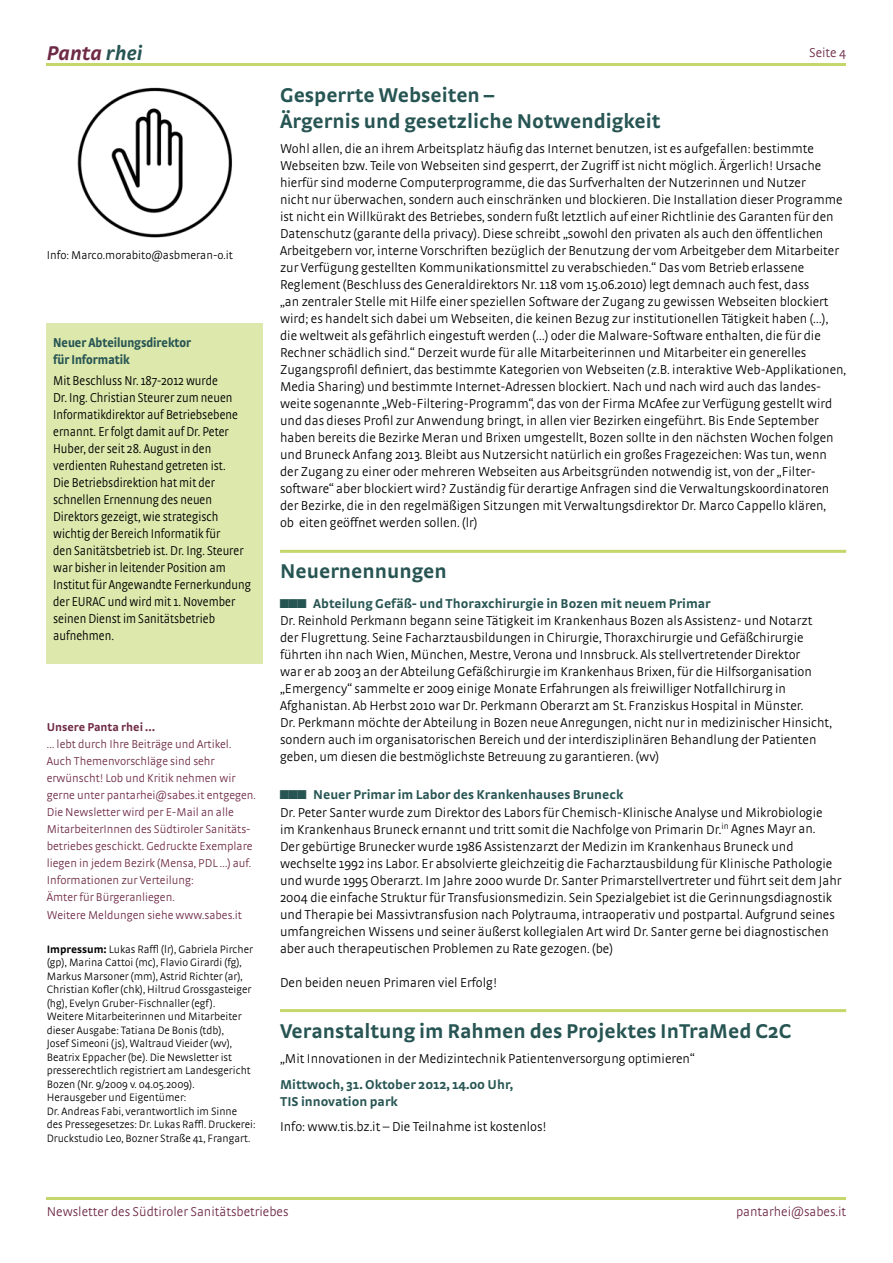
<style>
.page{position:relative;width:893px;height:1263px;background:#fff}
.page>*{position:absolute;margin:0;border:0;box-sizing:border-box;transform-origin:0 0}
.t1{font:700 21px/25.5px "Strada OT";color:#275553}
.t2{font:italic 700 21px "Strada OT";color:#6e2a45}
.t3{font:300 13.5px/17px "Strada OT";color:#000}
.t4{font:300 condensed 13.5px/17px "Strada OT";color:#000}
.t5{font:700 13.5px/17px "Strada OT";color:#275553}
.t6{font:300 13.5px "Strada OT";color:#6e2a45}
.t7{font:700 condensed 13.5px/17px "Strada OT";letter-spacing:-.005em;color:#275553}
.t8{font:300 12px/17px "Strada OT";color:#6e2a45}
.t9{font:300 12px "Strada OT";color:#000}
.t10{font:700 12px "Strada OT";color:#6e2a45}
.t11{font:300 11.25px/13.5px "Strada OT";color:#000}
.s1{color:#275553}
.s2{font-weight:700}
</style>
<div class="page">
<div style="left:47px;top:323px;width:216px;height:340px;background:#dde8ac"></div>
<img style="left:77px;top:87px;width:155px;height:151px">
<hr style="left:47px;top:1197px;width:799px;height:2px;background:#c5d76a">
<hr style="left:47px;top:64px;width:799px;height:2px;background:#c5d76a">
<hr style="left:280px;top:550px;width:566px;height:3px;background:#c5d76a">
<hr style="left:280px;top:1009px;width:566px;height:3px;background:#c5d76a">
<h1 class="t2" style="left:47px;top:40px;width:97px">Panta <span class="s1">rhei</span></h1>
<p class="t6" style="left:809px;top:45px;width:39px">Seite 4</p>
<h1 class="t1" style="left:280px;top:82px;width:382px">Gesperrte Webseiten –<br>Ärgernis und gesetzliche Notwendigkeit</h1>
<p class="t3" style="left:280px;top:140px;width:568px">Wohl allen, die an ihrem Arbeitsplatz häufig das Internet benutzen, ist es aufgefallen: bestimmte Webseiten bzw. Teile von Webseiten sind gesperrt, der Zugriff ist nicht möglich. Ärgerlich! Ursache hierfür sind moderne Computerprogramme, die das Surfverhalten der Nutzerinnen und Nutzer<br>nicht nur überwachen, sondern auch einschränken und blockieren. Die Installation dieser Programme ist nicht ein Willkürakt des Betriebes, sondern fußt letztlich auf einer Richtlinie des Garanten für den Datenschutz (garante della privacy). Diese schreibt „sowohl den privaten als auch den öffentlichen Arbeitgebern vor, interne Vorschriften bezüglich der Benutzung der vom Arbeitgeber dem Mitarbeiter zur Verfügung gestellten Kommunikationsmittel zu verabschieden.“ Das vom Betrieb erlassene Reglement (Beschluss des Generaldirektors Nr. 118 vom 15.06.2010) legt demnach auch fest, dass<br>„an zentraler Stelle mit Hilfe einer speziellen Software der Zugang zu gewissen Webseiten blockiert wird; es handelt sich dabei um Webseiten, die keinen Bezug zur institutionellen Tätigkeit haben (…), die weltweit als gefährlich eingestuft werden (…) oder die Malware-Software enthalten, die für die Rechner schädlich sind.“ Derzeit wurde für alle Mitarbeiterinnen und Mitarbeiter ein generelles Zugangsprofil definiert, das bestimmte Kategorien von Webseiten (z.B. interaktive Web-Applikationen, Media Sharing) und bestimmte Internet-Adressen blockiert. Nach und nach wird auch das landes&shy;weite sogenannte „Web-Filtering-Programm“, das von der Firma McAfee zur Verfügung gestellt wird und das dieses Profil zur Anwendung bringt, in allen vier Bezirken eingeführt. Bis Ende September haben bereits die Bezirke Meran und Brixen umgestellt, Bozen sollte in den nächsten Wochen folgen und Bruneck Anfang 2013. Bleibt aus Nutzersicht natürlich ein großes Fragezeichen: Was tun, wenn der Zugang zu einer oder mehreren Webseiten aus Arbeitsgründen notwendig ist, von der „Filter&shy;software“ aber blockiert wird? Zuständig für derartige Anfragen sind die Verwaltungskoordinatoren der Bezirke, die in den regelmäßigen Sitzungen mit Verwaltungsdirektor Dr. Marco Cappello klären,<br>ob eiten geöffnet werden sollen. (lr)</p>
<h1 class="t1" style="left:280px;top:558px;width:168px">Neuernennungen</h1>
<p class="t5" style="left:280px;top:595px;width:432px">■■■ Abteilung Gefäß- und Thoraxchirurgie in Bozen mit neuem Primar</p>
<p class="t3" style="left:280px;top:612px;width:554px">Dr. Reinhold Perkmann begann seine Tätigkeit im Krankenhaus Bozen als Assistenz- und Notarzt der Flugrettung. Seine Facharztausbildungen in Chirurgie, Thoraxchirurgie und Gefäßchirurgie führten ihn nach Wien, München, Mestre, Verona und Innsbruck. Als stellvertretender Direktor<br>war er ab 2003 an der Abteilung Gefäßchirurgie im Krankenhaus Brixen, für die Hilfsorganisation „Emergency“ sammelte er 2009 einige Monate Erfahrungen als freiwilliger Notfallchirurg in Afghanistan. Ab Herbst 2010 war Dr. Perkmann Oberarzt am St. Franziskus Hospital in Münster.<br>Dr. Perkmann möchte der Abteilung in Bozen neue Anregungen, nicht nur in medizinischer Hinsicht, sondern auch im organisatorischen Bereich und der interdisziplinären Behandlung der Patienten geben, um diesen die bestmöglichste Betreuung zu garantieren. (wv)</p>
<p class="t5" style="left:280px;top:786px;width:345px">■■■ Neuer Primar im Labor des Krankenhauses Bruneck</p>
<p class="t3" style="left:280px;top:804px;width:563px">Dr. Peter Santer wurde zum Direktor des Labors für Chemisch-Klinische Analyse und Mikrobiologie<br>im Krankenhaus Bruneck ernannt und tritt somit die Nachfolge von Primarin Dr.<sup>in</sup> Agnes Mayr an.<br>Der gebürtige Brunecker wurde 1986 Assistenzarzt der Medizin im Krankenhaus Bruneck und wechselte 1992 ins Labor. Er absolvierte gleichzeitig die Facharztausbildung für Klinische Pathologie und wurde 1995 Oberarzt. Im Jahre 2000 wurde Dr. Santer Primarstellvertreter und führt seit dem Jahr 2004 die einfache Struktur für Transfusionsmedizin. Sein Spezialgebiet ist die Gerinnungsdiagnostik und Therapie bei Massivtransfusion nach Polytrauma, intraoperativ und postpartal. Aufgrund seines umfangreichen Wissens und seiner äußerst kollegialen Art wird Dr. Santer gerne bei diagnostischen aber auch therapeutischen Problemen zu Rate gezogen. (be)</p>
<p class="t3" style="left:280px;top:974px;width:218px">Den beiden neuen Primaren viel Erfolg!</p>
<h1 class="t1" style="left:280px;top:1018px;width:513px">Veranstaltung im Rahmen des Projektes InTraMed C2C</h1>
<p class="t3" style="left:280px;top:1050px;width:416px">„Mit Innovationen in der Medizintechnik Patientenversorgung optimieren“</p>
<p class="t5" style="left:280px;top:1075px;width:235px">Mittwoch, 31. Oktober 2012, 14.00 Uhr,<br>TIS innovation park</p>
<p class="t3" style="left:280px;top:1118px;width:268px">Info: www.tis.bz.it – Die Teilnahme ist kostenlos!</p>
<p class="t9" style="left:47px;top:249px;width:188px">Info: Marco.morabito@asbmeran-o.it</p>
<p class="t7" style="left:53px;top:334px;width:139px">Neuer Abteilungsdirektor für Informatik</p>
<p class="t4" style="left:53px;top:372px;width:199px">Mit Beschluss Nr. 187-2012 wurde<br>Dr. Ing. Christian Steurer zum neuen Informatikdirektor auf Betriebsebene ernannt. Er folgt damit auf Dr. Peter Huber, der seit 28. August in den verdienten Ruhestand getreten ist.<br>Die Betriebsdirektion hat mit der schnellen Ernennung des neuen Direktors gezeigt, wie strategisch wichtig der Bereich Informatik für<br>den Sanitätsbetrieb ist. Dr. Ing. Steurer war bisher in leitender Position am Institut für Angewandte Fernerkundung der EURAC und wird mit 1. November seinen Dienst im Sanitätsbetrieb aufnehmen.</p>
<p class="t10" style="left:47px;top:720px;width:110px">Unsere Panta rhei …</p>
<p class="t8" style="left:47px;top:736px;width:211px">… lebt durch Ihre Beiträge und Artikel.<br>Auch Themenvorschläge sind sehr erwünscht! Lob und Kritik nehmen wir gerne unter pantarhei@sabes.it entgegen.<br>Die Newsletter wird per E-Mail an alle MitarbeiterInnen des Südtiroler Sanitäts&shy;betriebes geschickt. Gedruckte Exemplare liegen in jedem Bezirk (Mensa, PDL …) auf.<br>Informationen zur Verteilung:<br>Ämter für Bürgeranliegen.<br>Weitere Meldungen siehe www.sabes.it</p>
<p class="t11" style="left:47px;top:942px;width:210px"><span class="s2">Impressum:</span> Lukas Raffl (lr), Gabriela Pircher (gp), Marina Cattoi (mc), Flavio Girardi (fg), Markus Marsoner (mm), Astrid Richter (ar), Christian Kofler (chk), Hiltrud Grossgasteiger (hg), Evelyn Gruber-Fischnaller (egf).<br>Weitere Mitarbeiterinnen und Mitarbeiter dieser Ausgabe: Tatiana De Bonis (tdb),<br>Josef Simeoni (js), Waltraud Vieider (wv), Beatrix Eppacher (be). Die Newsletter ist presserechtlich registriert am Landesgericht Bozen (Nr. 9/2009 v. 04.05.2009).<br>Herausgeber und Eigentümer:<br>Dr. Andreas Fabi, verantwortlich im Sinne des Pressegesetzes: Dr. Lukas Raffl. Druckerei:<br>Druckstudio Leo, Bozner Straße 41, Frangart.</p>
<p class="t6" style="left:47px;top:1204px;width:243px">Newsletter des Südtiroler Sanitätsbetriebes</p>
<p class="t6" style="left:736px;top:1204px;width:112px">pantarhei@sabes.it</p>
</div>
